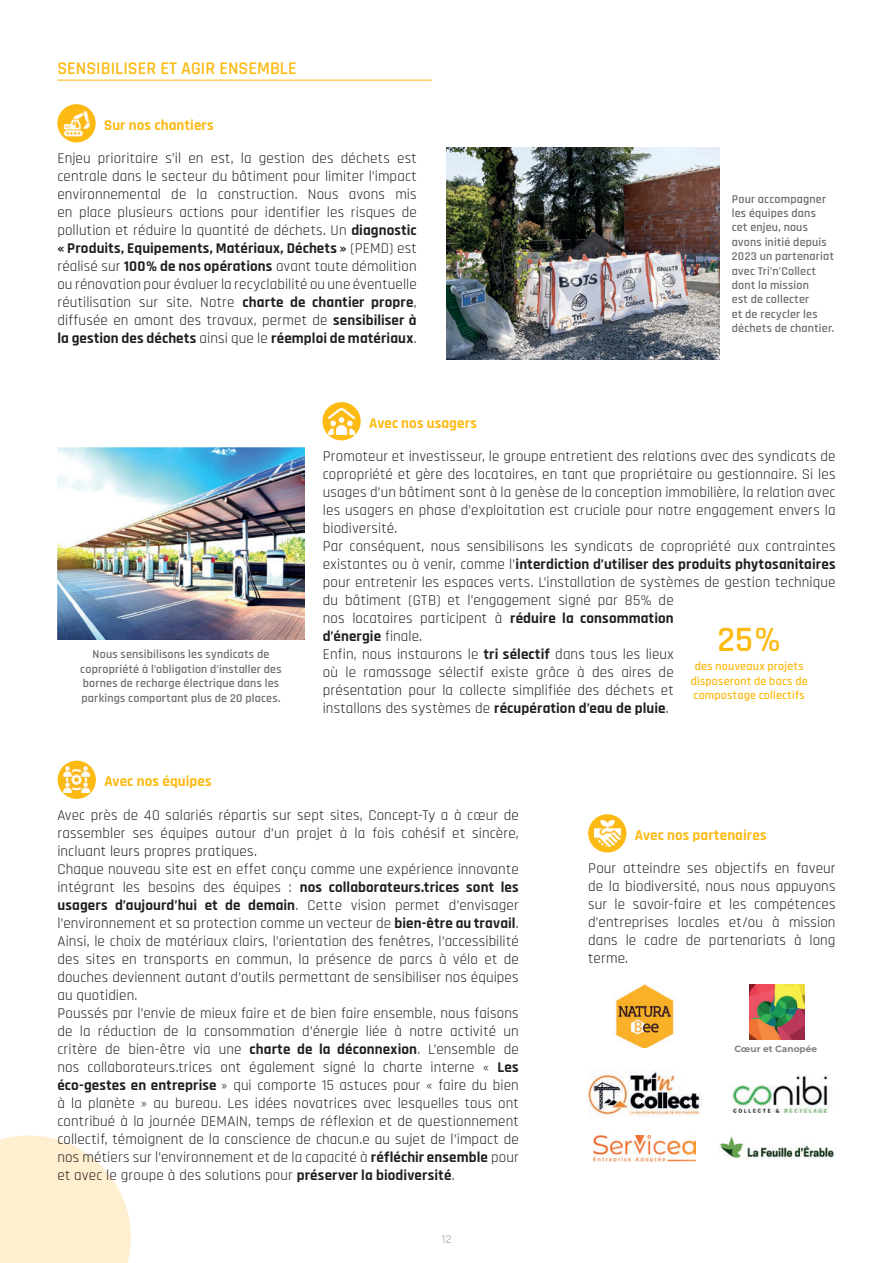
<style>
.page{position:relative;width:893px;height:1263px;background:#fff}
.page>*{position:absolute;margin:0;border:0;box-sizing:border-box;transform-origin:0 0}
.t1{font:600 36px "Rajdhani";color:#fcba13}
.t2{font:600 18px "Rajdhani";color:#fcba13}
.t3{font:15px/18px "Rajdhani";letter-spacing:.01em;color:#231f20}
.t4{font:700 15px "Rajdhani";letter-spacing:.01em;color:#fcba13}
.t5{font:600 12px/14.4px "Rajdhani";letter-spacing:.015em;color:#6c6d70}
.t6{font:600 12px/14.4px "Rajdhani";letter-spacing:.02em;color:#fcba13;text-align:center}
.t7{font:12px "Rajdhani";color:#939598}
.t8{font:700 9px "Montserrat";color:#808285}
.s1{font-weight:700}
</style>
<div class="page">
<svg style="left:0;top:1135px;width:131px;height:128px;background:#fef1d6"></svg>
<div style="left:58px;top:761px;width:38px;height:38px;background:#fcba13;border-radius:50%"></div>
<img style="left:64px;top:767px;width:26px;height:26px">
<svg style="left:322px;top:402px;width:39px;height:38px"></svg>
<img style="left:329px;top:408px;width:26px;height:26px">
<div style="left:588px;top:814px;width:38px;height:38px;background:#fcba13;border-radius:50%"></div>
<img style="left:594px;top:820px;width:26px;height:26px">
<img style="left:446px;top:147px;width:274px;height:212px">
<img style="left:57px;top:447px;width:248px;height:192px">
<img style="left:614px;top:984px;width:60px;height:64px">
<img style="left:594px;top:1135px;width:101px;height:26px">
<img style="left:719px;top:1136px;width:115px;height:23px">
<img style="left:749px;top:984px;width:55px;height:55px">
<img style="left:732px;top:1074px;width:98px;height:38px">
<img style="left:588px;top:1070px;width:113px;height:46px">
<hr style="left:57px;top:80px;width:375px;height:1px;background:#fcba13">
<svg style="left:57px;top:104px;width:39px;height:38px"></svg>
<img style="left:64px;top:110px;width:25px;height:26px">
<p class="t2" style="left:57px;top:58px;width:241px">SENSIBILISER ET AGIR ENSEMBLE</p>
<p class="t4" style="left:104px;top:116px;width:111px">Sur nos chantiers</p>
<p class="t3" style="left:57px;top:150px;width:361px;text-align:justify">Enjeu prioritaire s’il en est, la gestion des déchets est centrale dans le secteur du bâtiment pour limiter l’impact environnemental de la construction. Nous avons mis en place plusieurs actions pour identifier les risques de pollution et réduire la quantité de déchets. Un <span class="s1">diagnostic « Produits, Equipements, Matériaux, Déchets »</span> (PEMD) est réalisé sur <span class="s1">100 % de nos opérations</span> avant toute démolition ou rénovation pour évaluer la recyclabilité ou une éventuelle réutilisation sur site. Notre <span class="s1">charte de chantier propre</span>, diffusée en amont des travaux, permet de <span class="s1">sensibiliser à la gestion des déchets</span> ainsi que le <span class="s1">réemploi de matériaux</span>.</p>
<p class="t4" style="left:369px;top:414px;width:109px">Avec nos usagers</p>
<p class="t5" style="left:732px;top:192px;width:104px">Pour accompagner les équipes dans cet enjeu, nous avons initié depuis<br>2023 un partenariat avec Tri’n’Collect dont la mission<br>est de collecter<br>et de recycler les déchets de chantier.</p>
<p class="t5" style="left:80px;top:648px;width:203px;text-align:center">Nous sensibilisons les syndicats de copropriété à l’obligation d’installer des bornes de recharge électrique dans les parkings comportant plus de 20 places.</p>
<p class="t4" style="left:104px;top:772px;width:109px">Avec nos équipes</p>
<p class="t3" style="left:323px;top:448px;width:514px">Promoteur et investisseur, le groupe entretient des relations avec des syndicats de copropriété et gère des locataires, en tant que propriétaire ou gestionnaire. Si les usages d’un bâtiment sont à la genèse de la conception immobilière, la relation avec les usagers en phase d’exploitation est cruciale pour notre engagement envers la biodiversité.<br>Par conséquent, nous sensibilisons les syndicats de copropriété aux contraintes existantes ou à venir, comme l’<span class="s1">interdiction d’utiliser des produits phytosanitaires </span>pour entretenir les espaces verts. L’installation de systèmes de gestion technique du bâtiment (GTB) et l’engagement signé par 85 % de<br>nos locataires participent à <span class="s1">réduire la consommation<br>d’énergie</span> finale.<br>Enfin, nous instaurons le <span class="s1">tri sélectif</span> dans tous les lieux<br>où le ramassage sélectif existe grâce à des aires de<br>présentation pour la collecte simplifiée des déchets et<br>installons des systèmes de <span class="s1">récupération d’eau de pluie</span>.</p>
<h1 class="t1" style="left:717px;top:618px;width:65px">25 %</h1>
<p class="t6" style="left:691px;top:660px;width:118px">des nouveaux projets disposeront de bacs de compostage collectifs</p>
<p class="t3" style="left:57px;top:806px;width:463px">Avec près de 40 salariés répartis sur sept sites, Concept-Ty a à cœur de rassembler ses équipes autour d’un projet à la fois cohésif et sincère, incluant leurs propres pratiques.<br>Chaque nouveau site est en effet conçu comme une expérience innovante intégrant les besoins des équipes : <span class="s1">nos collaborateurs.trices sont les usagers d’aujourd’hui et de demain</span>. Cette vision permet d’envisager l’environnement et sa protection comme un vecteur de <span class="s1">bien-être au travail</span>.<br>Ainsi, le choix de matériaux clairs, l’orientation des fenêtres, l’accessibilité des sites en transports en commun, la présence de parcs à vélo et de douches deviennent autant d’outils permettant de sensibiliser nos équipes au quotidien.<br>Poussés par l’envie de mieux faire et de bien faire ensemble, nous faisons de la réduction de la consommation d’énergie liée à notre activité un critère de bien-être via une <span class="s1">charte de la déconnexion</span>. L’ensemble de nos collaborateurs.trices ont également signé la charte interne « <span class="s1">Les éco-gestes en entreprise</span> » qui comporte 15 astuces pour « faire du bien à la planète » au bureau. Les idées novatrices avec lesquelles tous ont contribué à la journée DEMAIN, temps de réflexion et de questionnement collectif, témoignent de la conscience de chacun.e au sujet de l’impact de nos métiers sur l’environnement et de la capacité à <span class="s1">réfléchir ensemble</span> pour et avec le groupe à des solutions pour <span class="s1">préserver la biodiversité</span>.</p>
<p class="t7" style="left:442px;top:1232px;width:11px">12</p>
<p class="t4" style="left:635px;top:826px;width:133px">Avec nos partenaires</p>
<p class="t3" style="left:588px;top:860px;width:249px;text-align:justify">Pour atteindre ses objectifs en faveur de la biodiversité, nous nous appuyons sur le savoir-faire et les compétences d’entreprises locales et/ou à mission dans le cadre de partenariats à long terme.</p>
<p class="t8" style="left:734px;top:1042px;width:84px">Cœur et Canopée</p>
</div>
